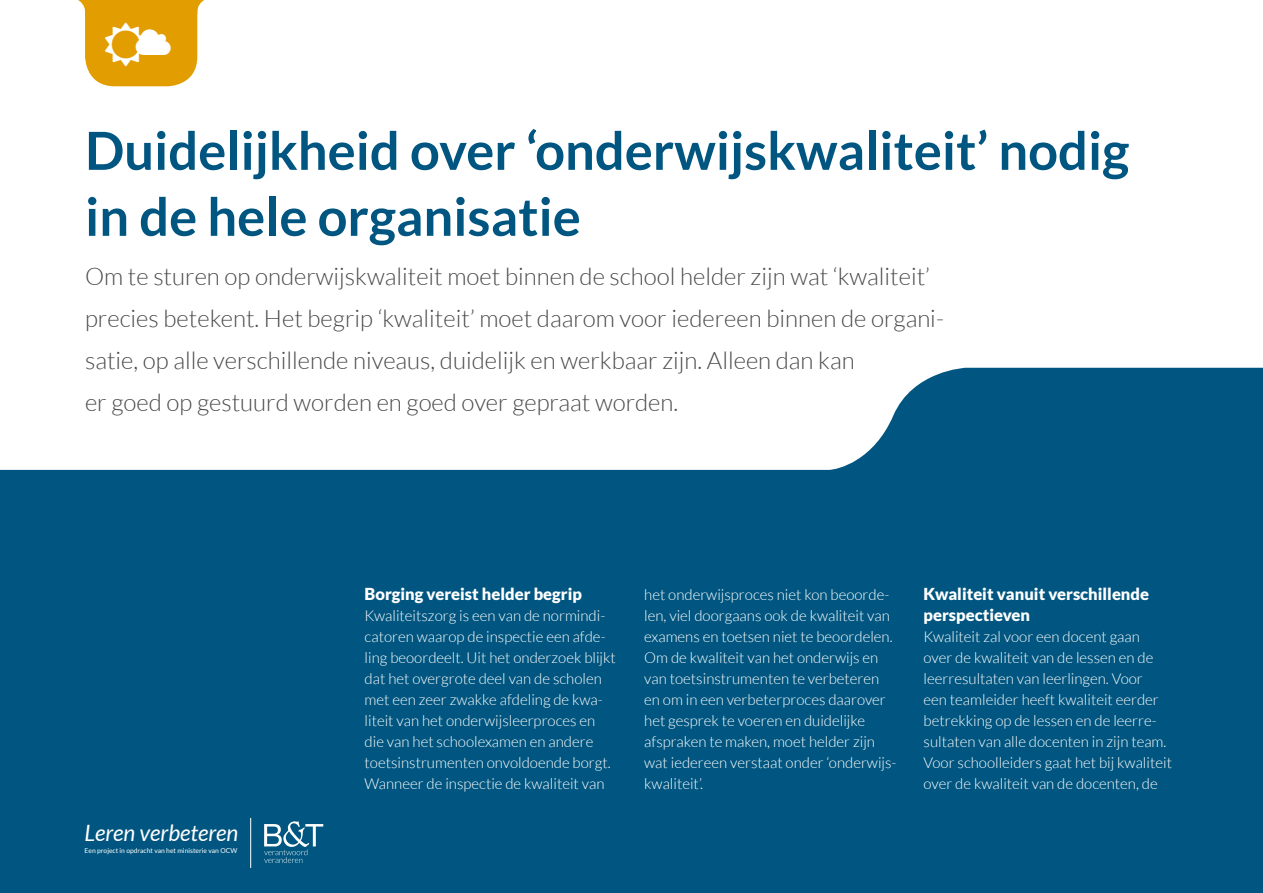
<style>
.page{position:relative;width:1263px;height:893px;background:#fff}
.page>*{position:absolute;margin:0;border:0;box-sizing:border-box;transform-origin:0 0}
.t1{font:700 52.5px/66px "Lato";color:#005680}
.t2{font:300 24px/42px "Lato";color:#494948}
.t3{font:italic 22.5px "Lato";color:#fff}
.t4{font:900 16.5px/21px "Lato";color:#fff}
.t5{font:300 15px/21px "Lato";color:#fff}
.t6{font:6.75px "Lato";color:#fff}
</style>
<div class="page">
<div style="left:0;top:61px;width:1263px;height:832px;background:#005680"></div>
<svg style="left:0;top:61px;width:1263px;height:409px;background:#ecf2f5"></svg>
<svg style="left:264px;top:821px;width:59px;height:42px"></svg>
<hr style="left:250px;top:818px;width:1px;height:50px;background:#fff">
<svg style="left:66px;top:0;width:151px;height:86px"></svg>
<h1 class="t1" style="left:85px;top:121px;width:1046px">Duidelijkheid over ‘onderwijskwaliteit’ nodig in de hele organisatie</h1>
<p class="t2" style="left:85px;top:257px;width:860px">Om te sturen op onderwijskwaliteit moet binnen de school helder zijn wat ‘kwaliteit’ precies betekent. Het begrip ‘kwaliteit’ moet daarom voor iedereen binnen de organi&shy;satie, op alle verschillende niveaus, duidelijk en werkbaar zijn. Alleen dan kan<br>er goed op gestuurd worden en goed over gepraat worden.</p>
<h3 class="t3" style="left:85px;top:820px;width:155px">Leren verbeteren</h3>
<p class="t6" style="left:85px;top:848px;width:154px">Een project in opdracht van het ministerie van OCW</p>
<p class="t4" style="left:365px;top:585px;width:219px">Borging vereist helder begrip</p>
<p class="t5" style="left:365px;top:606px;width:253px">Kwaliteitszorg is een van de normindi&shy;catoren waarop de inspectie een afde&shy;ling beoordeelt. Uit het onderzoek blijkt dat het overgrote deel van de scholen met een zeer zwakke afdeling de kwa&shy;liteit van het onderwijsleerproces en die van het schoolexamen en andere toetsinstrumenten onvoldoende borgt.<br>Wanneer de inspectie de kwaliteit van</p>
<p class="t5" style="left:644px;top:585px;width:254px">het onderwijsproces niet kon beoorde&shy;len, viel doorgaans ook de kwaliteit van examens en toetsen niet te beoordelen.<br>Om de kwaliteit van het onderwijs en van toetsinstrumenten te verbeteren en om in een verbeterproces daarover het gesprek te voeren en duidelijke afspraken te maken, moet helder zijn wat iedereen verstaat onder ‘onderwijs&shy;kwaliteit’.</p>
<p class="t4" style="left:924px;top:585px;width:227px">Kwaliteit vanuit verschillende perspectieven</p>
<p class="t5" style="left:924px;top:627px;width:250px">Kwaliteit zal voor een docent gaan over de kwaliteit van de lessen en de leerresultaten van leerlingen. Voor<br>een teamleider heeft kwaliteit eerder betrekking op de lessen en de leerre&shy;sultaten van alle docenten in zijn team.<br>Voor schoolleiders gaat het bij kwaliteit over de kwaliteit van de docenten, de</p>
</div>
